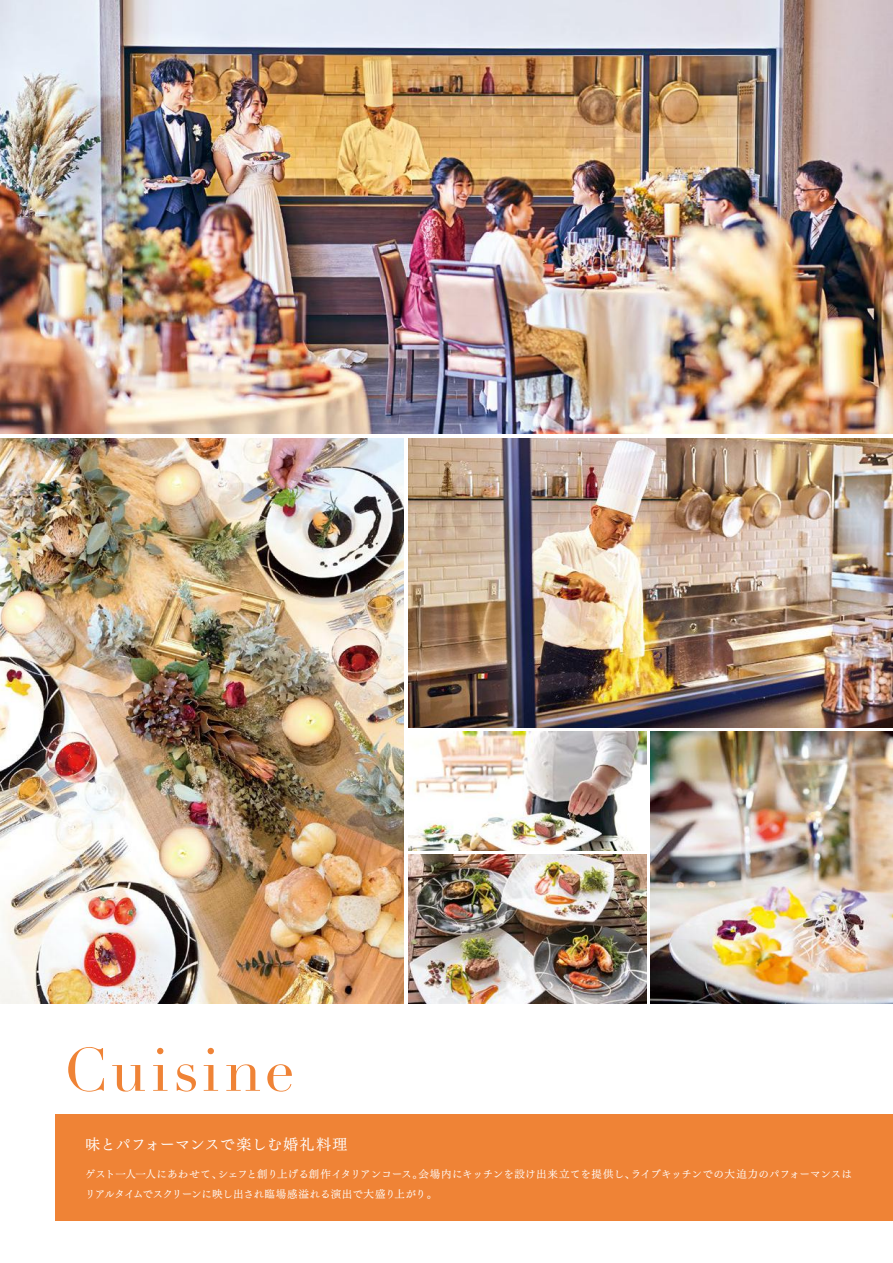
<style>
.page{position:relative;width:893px;height:1263px;background:#fff}
.page>*{position:absolute;margin:0;border:0;box-sizing:border-box;transform-origin:0 0}
.t1{font:60px "Didot";letter-spacing:.065em;color:#ef8336}
.t2{font:15px "Tsuku Min Pro RB";letter-spacing:.025em;color:#fff}
.t3{font:10.5px/19.5px "Tsuku Min Pro RB";color:#fff}
</style>
<div class="page">
<img style="left:408px;top:438px;width:485px;height:289px">
<img style="left:651px;top:731px;width:242px;height:272px">
<img style="left:408px;top:731px;width:238px;height:119px">
<img style="left:408px;top:855px;width:238px;height:148px">
<img style="left:0;top:438px;width:404px;height:565px">
<img style="left:0;top:0;width:893px;height:434px">
<div style="left:55px;top:1114px;width:838px;height:106px;background:#ef8336"></div>
<h1 class="t1" style="left:64px;top:1034px;width:233px">Cuisine</h1>
<h2 class="t2" style="left:85px;top:1131px;width:264px">味とパフォーマンスで楽しむ婚礼料理</h2>
<p class="t3" style="left:85px;top:1163px;width:768px">ゲスト一人一人にあわせて、シェフと創り上げる創作イタリアンコース。会場内にキッチンを設け出来立てを提供し、ライブキッチンでの大迫力のパフォーマンスはリアルタイムでスクリーンに映し出され臨場感溢れる演出で大盛り上がり。</p>
</div>
